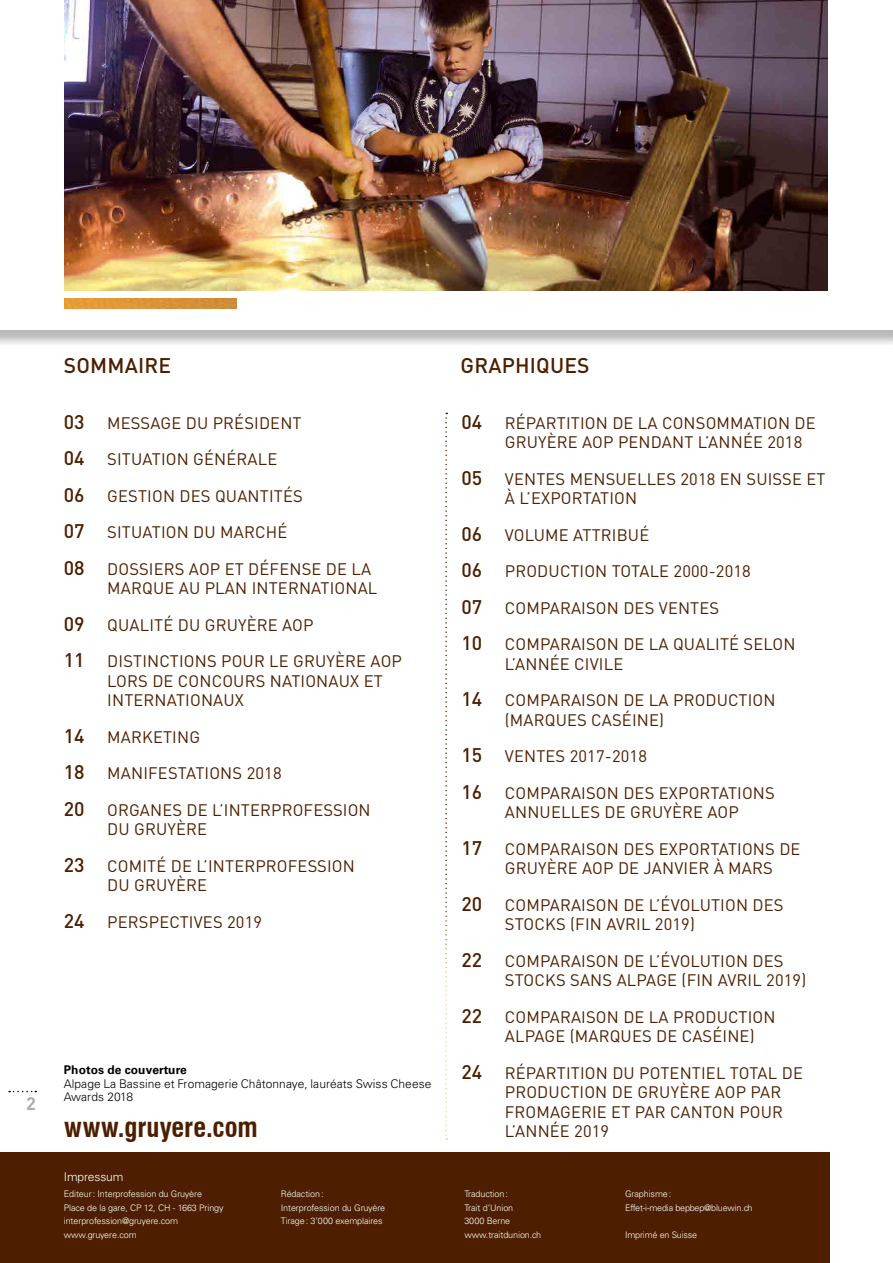
<style>
.page{position:relative;width:893px;height:1263px;background:#fff}
.page>*{position:absolute;margin:0;border:0;box-sizing:border-box;transform-origin:0 0}
.t1{font:700 condensed 27px "Swiss 721 BT";color:#4d1f00}
.t2{font:500 21px "DIN";letter-spacing:.01em;color:#4d1f00}
.t3{font:700 18px "DIN";color:#b5aaab}
.t4{font:16.5px/19.5px "DIN";letter-spacing:.01em;color:#4d1f00}
.t5{font:300 12px/13.5px "Univers";letter-spacing:.005em;color:#000}
.t6{font:700 12px "Univers";letter-spacing:.01em;color:#000}
.t7{font:300 12px "Univers";letter-spacing:-.01em;color:#fff}
.t8{font:300 9px/13.5px "Univers";letter-spacing:-.01em;color:#fff}
.s1{font-weight:500;font-size:19.5px}
</style>
<div class="page">
<svg style="left:9px;top:1091px;width:27px;height:1px"></svg>
<div style="left:0;top:0;width:893px;height:513px;background:#000;opacity:.28"></div>
<div style="left:0;top:0;width:893px;height:329px;background:#fff"></div>
<div style="left:0;top:1152px;width:829px;height:111px;background:#4d1f00"></div>
<svg style="left:445px;top:413px;width:2px;height:727px"></svg>
<svg style="left:64px;top:299px;width:172px;height:9px;background:#dc9438"></svg>
<img style="left:64px;top:0;width:764px;height:291px">
<p class="t3" style="left:26px;top:1092px;width:11px">2</p>
<p class="t2" style="left:64px;top:352px;width:109px">SOMMAIRE</p>
<p class="t2" style="left:461px;top:352px;width:131px">GRAPHIQUES</p>
<p class="t4" style="left:64px;top:413px;width:239px"><span class="s1">03</span> MESSAGE DU PRÉSIDENT</p>
<p class="t4" style="left:64px;top:449px;width:215px"><span class="s1">04</span> SITUATION GÉNÉRALE</p>
<p class="t4" style="left:64px;top:486px;width:241px"><span class="s1">06</span> GESTION DES QUANTITÉS</p>
<p class="t4" style="left:64px;top:522px;width:225px"><span class="s1">07</span> SITUATION DU MARCHÉ</p>
<p class="t4" style="left:107px;top:559px;width:272px;text-indent:-44px"><span class="s1">08</span> DOSSIERS AOP ET DÉFENSE DE LA<br>MARQUE AU PLAN INTERNATIONAL</p>
<p class="t4" style="left:64px;top:615px;width:251px"><span class="s1">09</span> QUALITÉ DU GRUYÈRE AOP</p>
<p class="t4" style="left:107px;top:651px;width:296px;text-indent:-44px"><span class="s1">11</span> DISTINCTIONS POUR LE GRUYÈRE AOP<br>LORS DE CONCOURS NATIONAUX ET<br>INTERNATIONAUX</p>
<p class="t4" style="left:64px;top:727px;width:138px"><span class="s1">14</span> MARKETING</p>
<p class="t4" style="left:64px;top:763px;width:219px"><span class="s1">18</span> MANIFESTATIONS 2018</p>
<p class="t4" style="left:107px;top:800px;width:265px;text-indent:-44px"><span class="s1">20</span> ORGANES DE L’INTERPROFESSION<br>DU GRUYÈRE</p>
<p class="t4" style="left:107px;top:856px;width:249px;text-indent:-44px"><span class="s1">23</span> COMITÉ DE L’INTERPROFESSION<br>DU GRUYÈRE</p>
<p class="t4" style="left:64px;top:912px;width:200px"><span class="s1">24</span> PERSPECTIVES 2019</p>
<p class="t6" style="left:64px;top:1063px;width:125px">Photos de couverture</p>
<p class="t5" style="left:64px;top:1077px;width:369px">Alpage La Bassine et Fromagerie Châtonnaye, lauréats Swiss Cheese<br>Awards 2018</p>
<h1 class="t1" style="left:64px;top:1111px;width:195px">www.gruyere.com</h1>
<p class="t4" style="left:505px;top:413px;width:312px;text-indent:-43px"><span class="s1">04</span> RÉPARTITION DE LA CONSOMMATION DE<br>GRUYÈRE AOP PENDANT L’ANNÉE 2018</p>
<p class="t4" style="left:505px;top:469px;width:322px;text-indent:-44px"><span class="s1">05</span> VENTES MENSUELLES 2018 EN SUISSE ET<br>À L’EXPORTATION</p>
<p class="t4" style="left:461px;top:525px;width:189px"><span class="s1">06</span> VOLUME ATTRIBUÉ</p>
<p class="t4" style="left:461px;top:561px;width:291px"><span class="s1">06</span> PRODUCTION TOTALE 2000-2018</p>
<p class="t4" style="left:461px;top:598px;width:259px"><span class="s1">07</span> COMPARAISON DES VENTES</p>
<p class="t4" style="left:505px;top:634px;width:292px;text-indent:-44px"><span class="s1">10</span> COMPARAISON DE LA QUALITÉ SELON<br>L’ANNÉE CIVILE</p>
<p class="t4" style="left:505px;top:690px;width:272px;text-indent:-44px"><span class="s1">14</span> COMPARAISON DE LA PRODUCTION (MARQUES CASÉINE)</p>
<p class="t4" style="left:461px;top:746px;width:187px"><span class="s1">15</span> VENTES 2017-2018</p>
<p class="t4" style="left:461px;top:783px;width:315px;text-align:center"><span class="s1">16</span> COMPARAISON DES EXPORTATIONS<br>ANNUELLES DE GRUYÈRE AOP</p>
<p class="t4" style="left:505px;top:839px;width:297px;text-indent:-44px"><span class="s1">17</span> COMPARAISON DES EXPORTATIONS DE<br>GRUYÈRE AOP DE JANVIER À MARS</p>
<p class="t4" style="left:505px;top:895px;width:280px;text-indent:-44px"><span class="s1">20</span> COMPARAISON DE L’ÉVOLUTION DES<br>STOCKS (FIN AVRIL 2019)</p>
<p class="t4" style="left:505px;top:951px;width:303px;text-indent:-44px"><span class="s1">22</span> COMPARAISON DE L’ÉVOLUTION DES<br>STOCKS SANS ALPAGE (FIN AVRIL 2019)</p>
<p class="t4" style="left:505px;top:1007px;width:272px;text-indent:-44px"><span class="s1">22</span> COMPARAISON DE LA PRODUCTION<br>ALPAGE (MARQUES DE CASÉINE)</p>
<p class="t4" style="left:505px;top:1063px;width:300px;text-indent:-44px"><span class="s1">24</span> RÉPARTITION DU POTENTIEL TOTAL DE<br>PRODUCTION DE GRUYÈRE AOP PAR<br>FROMAGERIE ET PAR CANTON POUR<br>L’ANNÉE 2019</p>
<p class="t7" style="left:64px;top:1169px;width:61px">Impressum</p>
<p class="t8" style="left:64px;top:1187px;width:161px">Editeur: Interprofession du Gruyère<br>Place de la gare, CP 12, CH - 1663 Pringy interprofession@gruyere.com www.gruyere.com</p>
<p class="t8" style="left:281px;top:1187px;width:106px">Rédaction:<br>Interprofession du Gruyère<br>Tirage: 3’000 exemplaires</p>
<p class="t8" style="left:464px;top:1187px;width:78px">Traduction:<br>Trait d’Union<br>3000 Berne www.traitdunion.ch</p>
<p class="t8" style="left:625px;top:1187px;width:129px">Graphisme:<br>Effet-i-media bepbep@bluewin.ch</p>
<p class="t8" style="left:625px;top:1228px;width:74px">Imprimé en Suisse</p>
</div>
